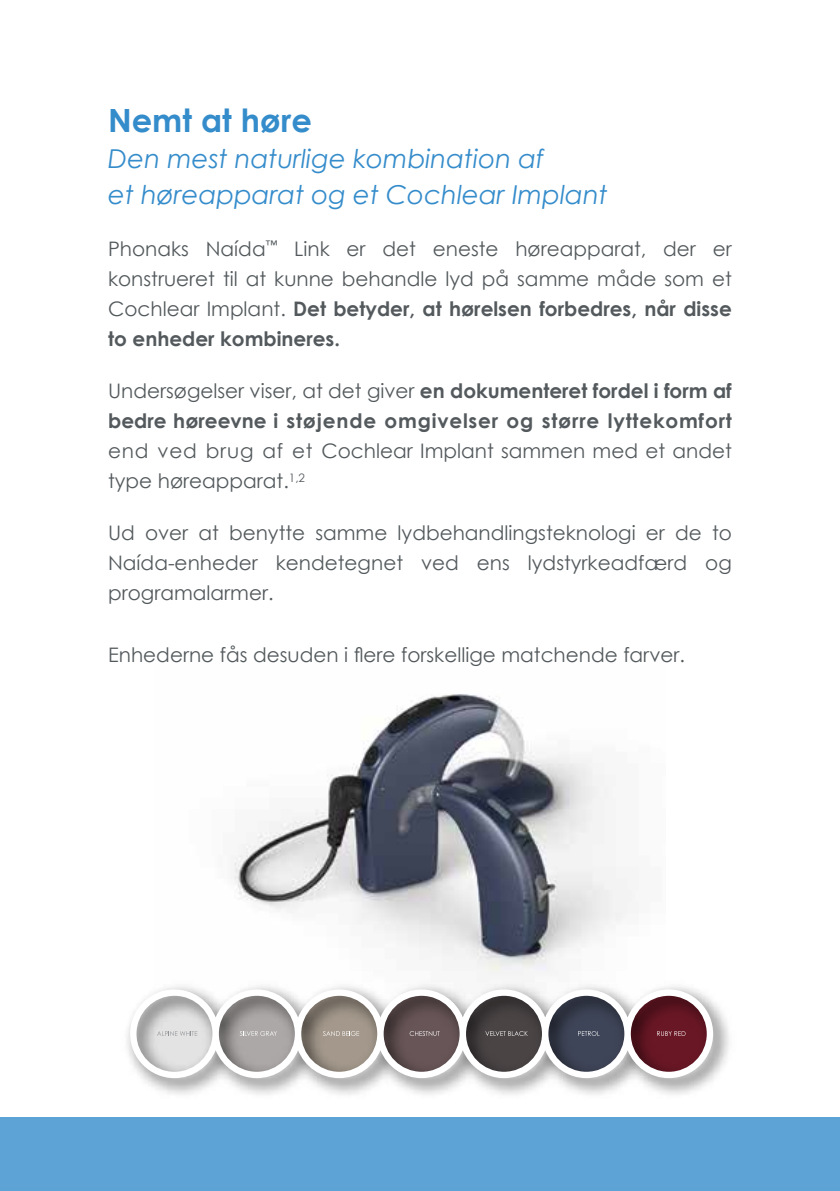
<style>
.page{position:relative;width:840px;height:1191px;background:#fff}
.page>*{position:absolute;margin:0;border:0;box-sizing:border-box;transform-origin:0 0}
.t1{font:700 32px "Century Gothic";color:#358ccb}
.t2{font:italic 26px/36px "Century Gothic";color:#358ccb}
.t3{font:20px/30px "Century Gothic";color:#53595c;text-align:justify}
.t4{font:700 20px/30px "Century Gothic";letter-spacing:.04em;color:#53595c}
.s1{font-weight:700}
.s2{font-weight:400}
</style>
<div class="page">
<img style="left:234px;top:694px;width:398px;height:282px">
<svg style="left:130px;top:989px;width:582px;height:89px"></svg>
<svg style="left:656px;top:1031px;width:29px;height:5px"></svg>
<svg style="left:485px;top:1031px;width:42px;height:5px"></svg>
<svg style="left:409px;top:1031px;width:30px;height:5px"></svg>
<svg style="left:323px;top:1031px;width:36px;height:5px"></svg>
<svg style="left:239px;top:1031px;width:38px;height:5px"></svg>
<svg style="left:157px;top:1031px;width:40px;height:4px"></svg>
<svg style="left:577px;top:1031px;width:22px;height:5px"></svg>
<div style="left:0;top:1117px;width:839px;height:74px;background:#5da3d5"></div>
<h1 class="t1" style="left:108px;top:96px;width:205px">Nemt at høre</h1>
<h2 class="t2" style="left:108px;top:140px;width:501px">Den mest naturlige kombination af<br>et høreapparat og et Cochlear Implant</h2>
<p class="t3" style="left:108px;top:233px;width:625px">Phonaks Naída<sup>™</sup> Link er det eneste høreapparat, der er konstrueret til at kunne behandle lyd på samme måde som et Cochlear Implant. <span class="s1">Det betyder, at hørelsen forbedres, når disse to enheder kombineres.</span></p>
<p class="t4" style="left:108px;top:375px;width:625px"><span class="s2">Undersøgelser viser, at det giver</span> en dokumenteret fordel i form af bedre høreevne i støjende omgivelser og større lyttekomfort</p>
<p class="t3" style="left:108px;top:435px;width:625px">end ved brug af et Cochlear Implant sammen med et andet type høreapparat.<sup>1,2</sup></p>
<p class="t3" style="left:108px;top:517px;width:625px">Ud over at benytte samme lydbehandlingsteknologi er de to Naída-enheder kendetegnet ved ens lydstyrkeadfærd og programalarmer.</p>
<p class="t3" style="left:108px;top:639px;width:578px">Enhederne fås desuden i flere forskellige matchende farver.</p>
</div>
